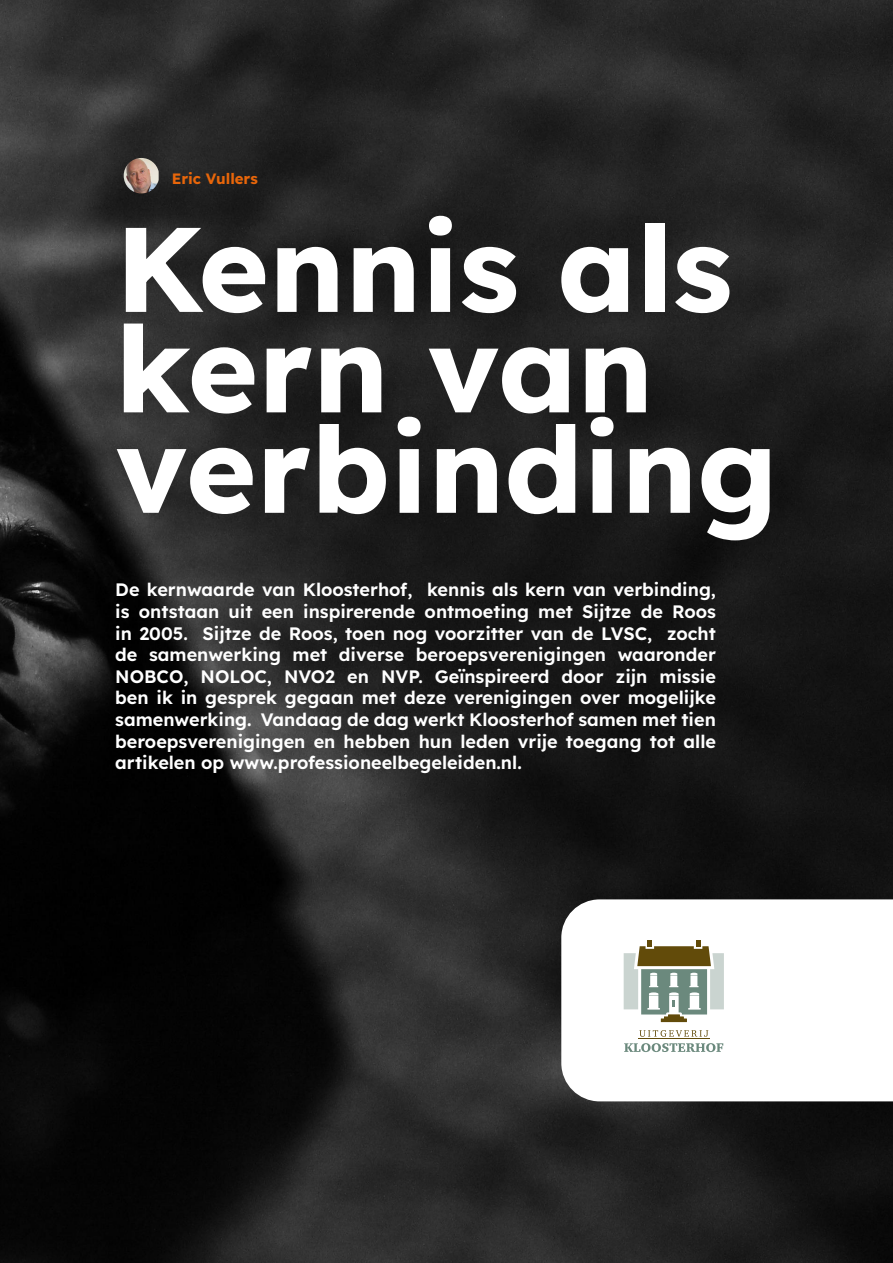
<style>
.page{position:relative;width:893px;height:1263px;background:#fff}
.page>*{position:absolute;margin:0;border:0;box-sizing:border-box;transform-origin:0 0}
.t1{font:120px/100.5px "Lexend Deca";color:#fff}
.t2{font:600 18px/21.6px "Lexend";color:#fff;text-align:justify}
.t3{font:700 15px "Lexend";color:#e8660a}
</style>
<div class="page">
<img style="left:0;top:0;width:893px;height:1263px">
<svg style="left:561px;top:899px;width:332px;height:202px"></svg>
<svg style="left:639px;top:1030px;width:69px;height:7px"></svg>
<svg style="left:624px;top:1043px;width:99px;height:9px"></svg>
<hr style="left:638px;top:1038px;width:72px;height:1px;background:#624b0a">
<svg style="left:624px;top:940px;width:100px;height:82px"></svg>
<img style="left:124px;top:158px;width:35px;height:35px">
<p class="t3" style="left:172px;top:168px;width:88px">Eric Vullers</p>
<h1 class="t1" style="left:115px;top:212px;width:664px">Kennis als kern van verbinding</h1>
<p class="t2" style="left:115px;top:578px;width:602px">De kernwaarde van Kloosterhof, kennis als kern van verbinding, is ontstaan uit een inspirerende ontmoeting met Sijtze de Roos in 2005. Sijtze de Roos, toen nog voorzitter van de LVSC, zocht de samenwerking met diverse beroepsverenigingen waaronder NOBCO, NOLOC, NVO2 en NVP. Geïnspireerd door zijn missie ben ik in gesprek gegaan met deze verenigingen over mogelijke samenwerking. Vandaag de dag werkt Kloosterhof samen met tien beroepsverenigingen en hebben hun leden vrije toegang tot alle artikelen op www.professioneelbegeleiden.nl.</p>
</div>
